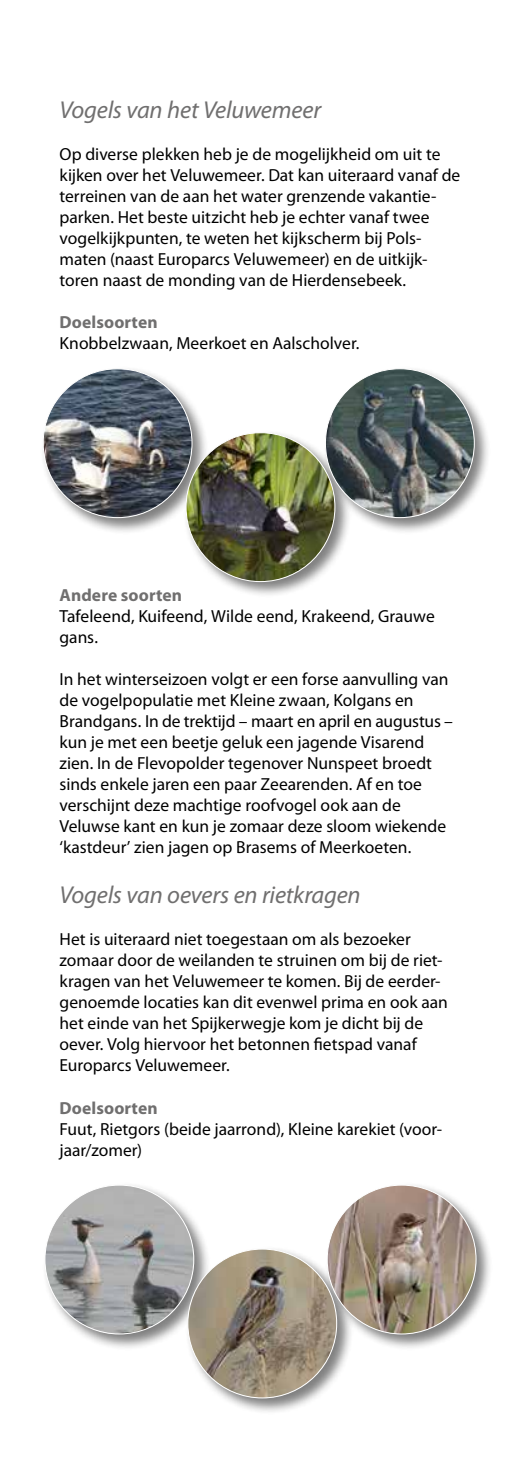
<style>
.page{position:relative;width:521px;height:1474px;background:#fff}
.page>*{position:absolute;margin:0;border:0;box-sizing:border-box;transform-origin:0 0}
.t1{font:italic 24.5px "Myriad Pro";letter-spacing:-.01em;color:#706f6f}
.t2{font:17.5px/21px "Myriad Pro";color:#000}
.t3{font:700 17.5px "Myriad Pro";letter-spacing:.005em;color:#706f6f}
</style>
<div class="page">
<div style="left:40px;top:366px;width:169px;height:168px;background:#000;opacity:.5"></div>
<img style="left:43px;top:369px;width:149px;height:148px;border-radius:74px">
<div style="left:183px;top:429px;width:169px;height:169px;background:#000;opacity:.5"></div>
<img style="left:186px;top:433px;width:149px;height:148px;border-radius:74px">
<div style="left:322px;top:366px;width:169px;height:168px;background:#000;opacity:.5"></div>
<img style="left:325px;top:369px;width:149px;height:148px;border-radius:74px">
<div style="left:42px;top:1181px;width:169px;height:169px;background:#000;opacity:.5"></div>
<img style="left:45px;top:1185px;width:149px;height:148px;border-radius:74px">
<div style="left:185px;top:1245px;width:169px;height:169px;background:#000;opacity:.5"></div>
<img style="left:188px;top:1248px;width:149px;height:149px;border-radius:74px">
<div style="left:324px;top:1181px;width:169px;height:169px;background:#000;opacity:.5"></div>
<img style="left:327px;top:1185px;width:149px;height:148px;border-radius:74px">
<h1 class="t1" style="left:60px;top:94px;width:263px">Vogels van het Veluwemeer</h1>
<p class="t2" style="left:60px;top:143px;width:402px">Op diverse plekken heb je de mogelijkheid om uit te kijken over het Veluwemeer. Dat kan uiteraard vanaf de terreinen van de aan het water grenzende vakantie&shy;parken. Het beste uitzicht heb je echter vanaf twee vogelkijkpunten, te weten het kijkscherm bij Pols&shy;maten (naast Europarcs Veluwemeer) en de uitkijk&shy;toren naast de monding van de Hierdensebeek.</p>
<p class="t3" style="left:60px;top:310px;width:100px">Doelsoorten</p>
<p class="t2" style="left:60px;top:332px;width:301px">Knobbelzwaan, Meerkoet en Aalscholver.</p>
<p class="t3" style="left:60px;top:583px;width:124px">Andere soorten</p>
<p class="t2" style="left:60px;top:605px;width:377px">Tafeleend, Kuifeend, Wilde eend, Krakeend, Grauwe gans.</p>
<p class="t2" style="left:60px;top:668px;width:395px">In het winterseizoen volgt er een forse aanvulling van de vogelpopulatie met Kleine zwaan, Kolgans en Brandgans. In de trektijd – maart en april en augustus – kun je met een beetje geluk een jagende Visarend zien. In de Flevopolder tegenover Nunspeet broedt sinds enkele jaren een paar Zeearenden. Af en toe verschijnt deze machtige roofvogel ook aan de Veluwse kant en kun je zomaar deze sloom wiekende ‘kastdeur’ zien jagen op Brasems of Meerkoeten.</p>
<h1 class="t1" style="left:60px;top:880px;width:303px">Vogels van oevers en rietkragen</h1>
<p class="t2" style="left:60px;top:928px;width:390px">Het is uiteraard niet toegestaan om als bezoeker zomaar door de weilanden te struinen om bij de riet&shy;kragen van het Veluwemeer te komen. Bij de eerder&shy;genoemde locaties kan dit evenwel prima en ook aan het einde van het Spijkerwegje kom je dicht bij de oever. Volg hiervoor het betonnen fietspad vanaf Europarcs Veluwemeer.</p>
<p class="t3" style="left:60px;top:1096px;width:100px">Doelsoorten</p>
<p class="t2" style="left:60px;top:1117px;width:384px">Fuut, Rietgors (beide jaarrond), Kleine karekiet (voor&shy;jaar/zomer)</p>
</div>
